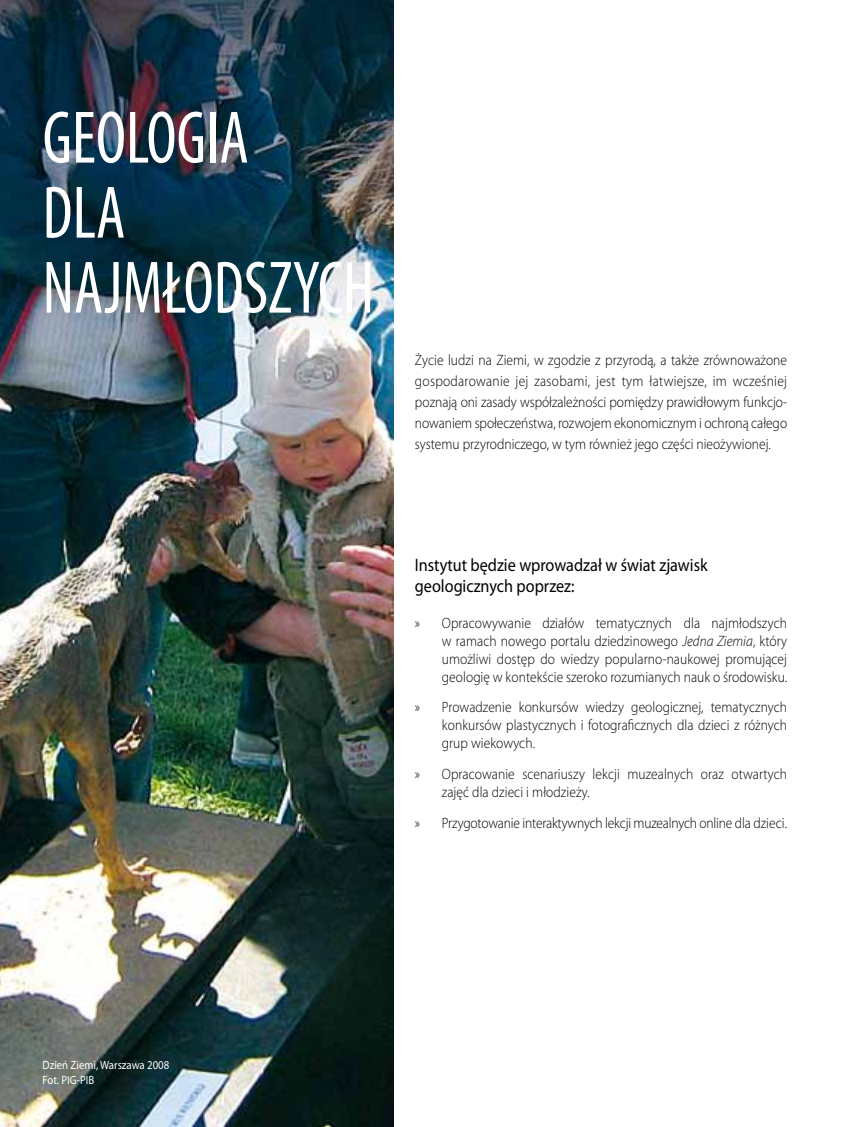
<style>
.page{position:relative;width:851px;height:1127px;background:#fff}
.page>*{position:absolute;margin:0;border:0;box-sizing:border-box;transform-origin:0 0}
.t1{font:condensed 75px/75px "Myriad Pro";color:#fff;scale:.9 1}
.t2{font:18px/21px "Myriad Pro";color:#000;scale:.9 1}
.t3{font:300 15px/18px "Myriad Pro";letter-spacing:.005em;color:#000;text-align:justify;scale:.9 1}
.t4{font:300 15px "Myriad Pro";letter-spacing:-.015em;color:#000;scale:.9 1}
.t5{font:12px/15px "Myriad Pro";color:#fff;scale:.9 1}
.s1{font-style:italic}
</style>
<div class="page">
<img style="left:0;top:0;width:393px;height:1127px">
<h1 class="t1" style="left:43px;top:99px;width:370px">GEOLOGIA<br>DLA<br>NAJMŁODSZYCH</h1>
<p class="t3" style="left:415px;top:349px;width:415px;line-height:21px">Życie ludzi na Ziemi, w zgodzie z przyrodą, a także zrównoważone gospodarowanie jej zasobami, jest tym łatwiejsze, im wcześniej poznają oni zasady współzależności pomiędzy prawidłowym funkcjo&shy;nowaniem społeczeństwa, rozwojem ekonomicznym i ochroną całego systemu przyrodniczego, w tym również jego części nieożywionej.</p>
<p class="t2" style="left:415px;top:554px;width:327px">Instytut będzie wprowadzał w świat zjawisk geologicznych poprzez:</p>
<p class="t3" style="left:442px;top:613px;width:385px;text-indent:-27px">» Opracowywanie działów tematycznych dla najmłodszych w ramach nowego portalu dziedzinowego <span class="s1">Jedna Ziemia</span>, który umożliwi dostęp do wiedzy popularno-naukowej promującej geologię w kontekście szeroko rozumianych nauk o środowisku.</p>
<p class="t3" style="left:442px;top:698px;width:385px;text-indent:-27px">» Prowadzenie konkursów wiedzy geologicznej, tematycznych konkursów plastycznych i fotograficznych dla dzieci z różnych grup wiekowych.</p>
<p class="t3" style="left:442px;top:765px;width:385px;text-indent:-27px">» Opracowanie scenariuszy lekcji muzealnych oraz otwartych zajęć dla dzieci i młodzieży.</p>
<p class="t4" style="left:415px;top:814px;width:414px">» Przygotowanie interaktywnych lekcji muzealnych online dla dzieci.</p>
<p class="t5" style="left:43px;top:1058px;width:142px">Dzień Ziemi, Warszawa 2008<br>Fot. PIG-PIB</p>
</div>
